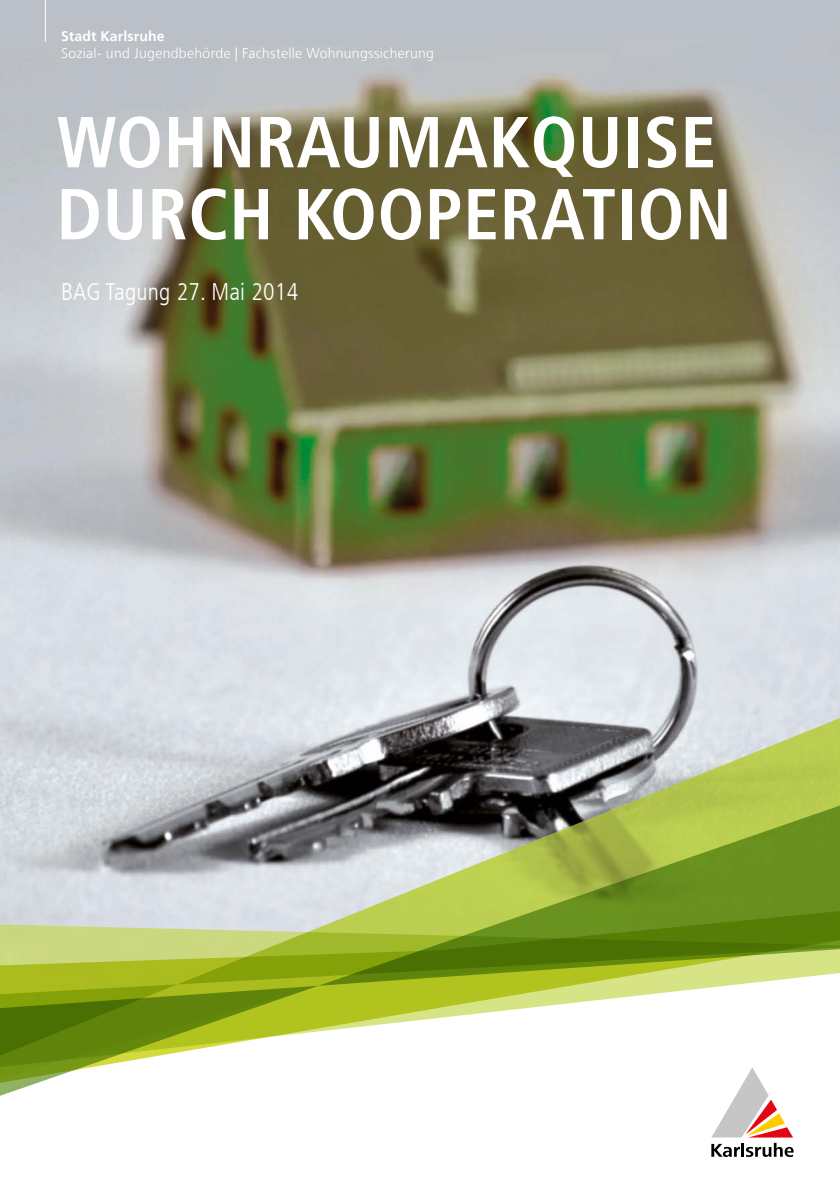
<style>
.page{position:relative;width:840px;height:1191px;background:#fff}
.page>*{position:absolute;margin:0;border:0;box-sizing:border-box;transform-origin:0 0}
.t1{font:700 condensed 72px/72px "Frutiger For Karlsruhe";letter-spacing:.01em;color:#fff}
.t2{font:300 condensed 24px "Frutiger For Karlsruhe";letter-spacing:.01em;color:#fff}
.t3{font:300 14px "Frutiger For Karlsruhe";letter-spacing:.02em;color:#fff}
.t4{font:700 14px "Frutiger For Karlsruhe";letter-spacing:.01em;color:#fff}
</style>
<div class="page">
<img style="left:0;top:0;width:839px;height:676px">
<svg style="left:0;top:676px;width:839px;height:420px"></svg>
<hr style="left:45px;top:0;width:1px;height:42px;background:#fff">
<svg style="left:711px;top:1067px;width:82px;height:90px"></svg>
<p class="t4" style="left:61px;top:28px;width:105px">Stadt Karlsruhe</p>
<p class="t3" style="left:61px;top:45px;width:374px">Sozial- und Jugendbehörde | Fachstelle Wohnungssicherung</p>
<h1 class="t1" style="left:57px;top:106px;width:676px">WOHNRAUMAKQUISE<br>DURCH KOOPERATION</h1>
<h2 class="t2" style="left:61px;top:278px;width:239px">BAG Tagung 27. Mai 2014</h2>
</div>
